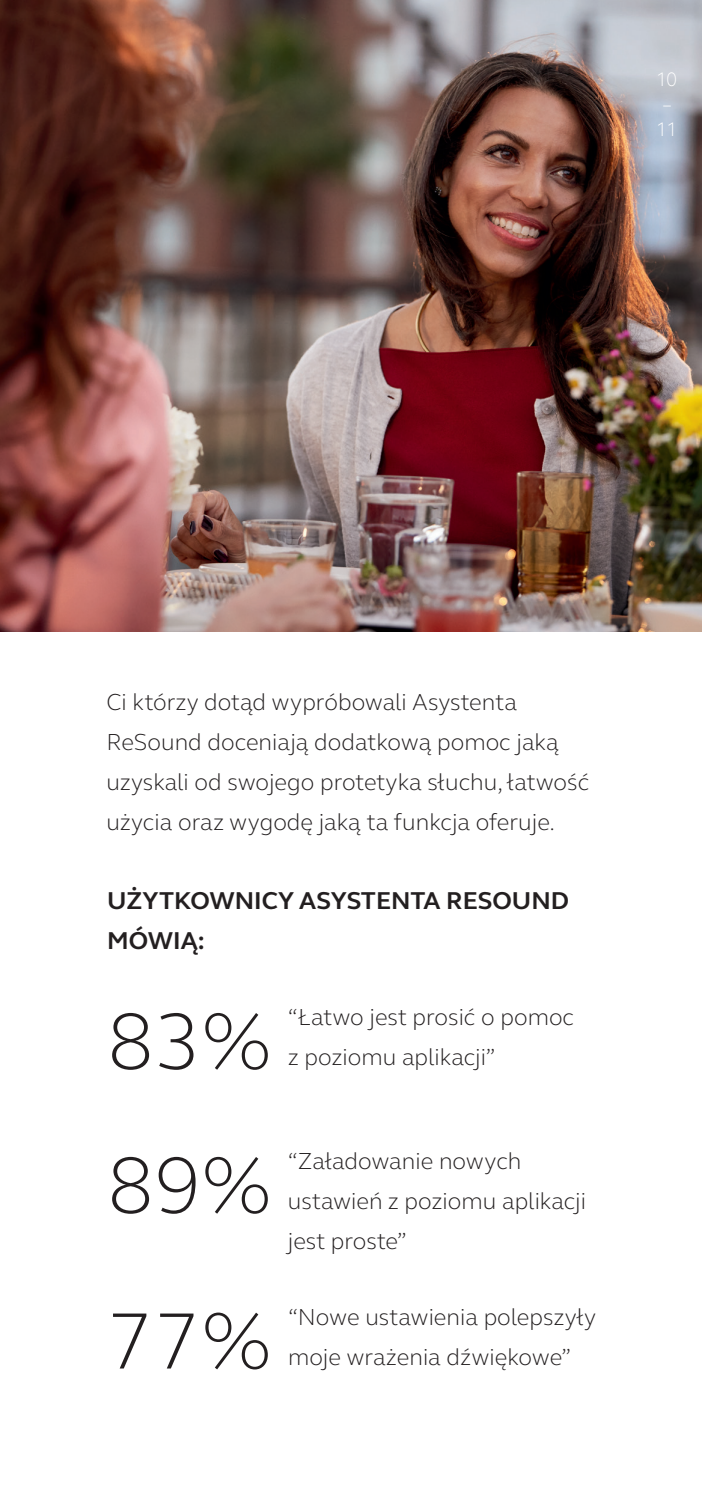
<style>
.page{position:relative;width:702px;height:1489px;background:#fff}
.page>*{position:absolute;margin:0;border:0;box-sizing:border-box;transform-origin:0 0}
.t1{font:300 81.75px "GN Elliot";color:#231f20}
.t2{font:700 25px/40px "GN Elliot";color:#231f20}
.t3{font:300 23.75px/40px "GN Elliot";color:#231f20}
.t4{font:300 20px/25px "GN Elliot";color:#fff;text-align:center;scale:.9 1}
</style>
<div class="page">
<img style="left:0;top:0;width:702px;height:631px">
<p class="t4" style="left:656px;top:66px;width:25px">10 –<br>11</p>
<p class="t3" style="left:106px;top:681px;width:484px">Ci którzy dotąd wypróbowali Asystenta ReSound doceniają dodatkową pomoc jaką uzyskali od swojego protetyka słuchu, łatwość użycia oraz wygodę jaką ta funkcja oferuje.</p>
<p class="t2" style="left:107px;top:879px;width:463px">UŻYTKOWNICY ASYSTENTA RESOUND<br>MÓWIĄ:</p>
<h1 class="t1" style="left:107px;top:986px;width:166px">83%</h1>
<p class="t3" style="left:288px;top:996px;width:288px">“Łatwo jest prosić o pomoc</p>
<p class="t3" style="left:288px;top:1036px;width:209px">z poziomu aplikacji”</p>
<h1 class="t1" style="left:107px;top:1130px;width:166px">89%</h1>
<p class="t3" style="left:288px;top:1140px;width:299px">“Załadowanie nowych ustawień z poziomu aplikacji jest proste”</p>
<h1 class="t1" style="left:107px;top:1285px;width:166px">77%</h1>
<p class="t3" style="left:288px;top:1296px;width:309px">“Nowe ustawienia polepszyły</p>
<p class="t3" style="left:288px;top:1336px;width:285px">moje wrażenia dźwiękowe”</p>
</div>
